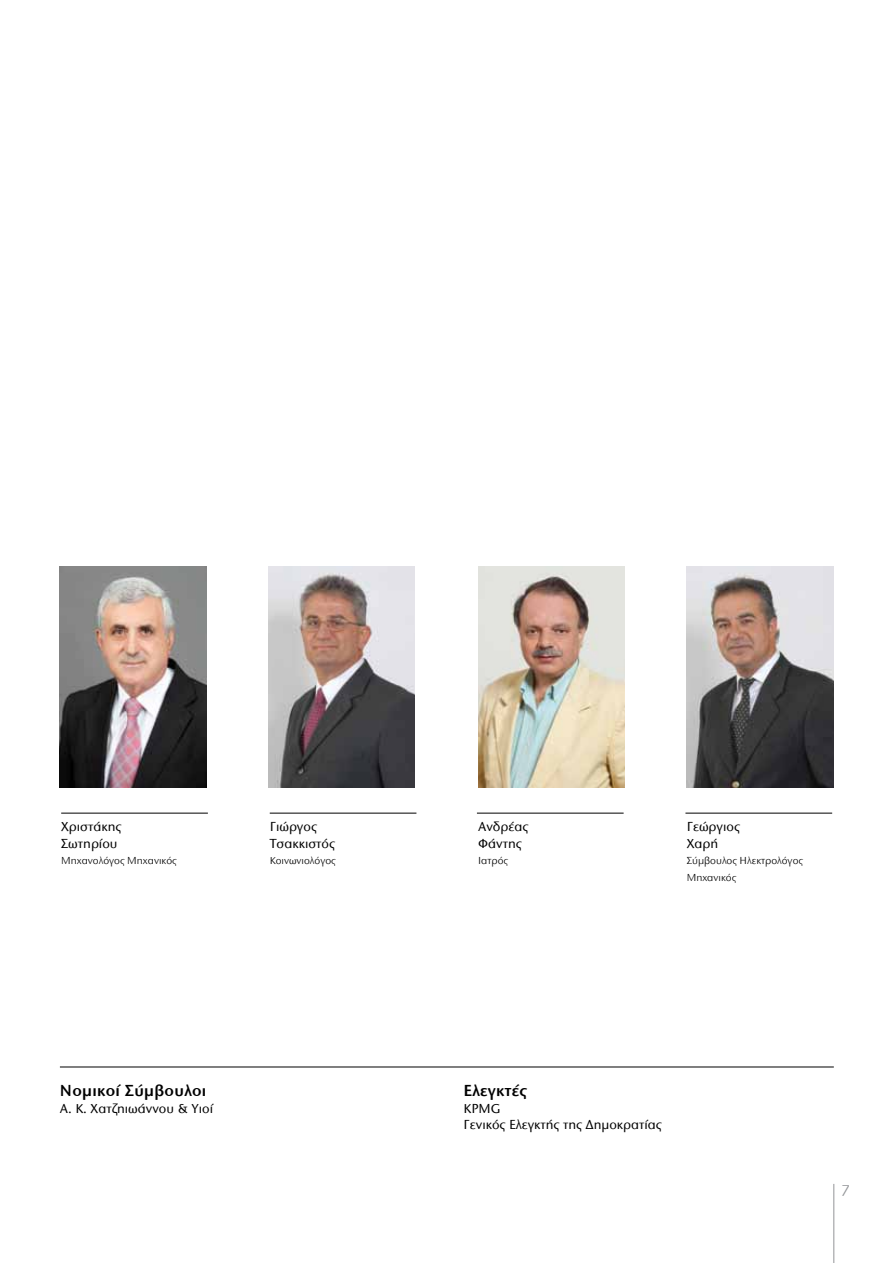
<style>
.page{position:relative;width:893px;height:1263px;background:#fff}
.page>*{position:absolute;margin:0;border:0;box-sizing:border-box;transform-origin:0 0}
.t1{font:600 16.5px "Stone Sans ITC Hel";letter-spacing:.02em;color:#000}
.t2{font:16.5px "Stone Sans ITC Hel";color:#939598}
.t3{font:500 13.5px/16.5px "Stone Sans ITC Hel";color:#000}
.t4{font:10.5px/16.5px "Stone Sans ITC Hel";color:#000}
</style>
<div class="page">
<hr style="left:833px;top:1184px;width:1px;height:79px;background:#939598">
<hr style="left:60px;top:1067px;width:774px;height:1px;background:#000">
<hr style="left:270px;top:813px;width:146px;height:1px;background:#000">
<img style="left:268px;top:566px;width:147px;height:221px">
<img style="left:478px;top:566px;width:147px;height:221px">
<hr style="left:61px;top:813px;width:147px;height:1px;background:#000">
<img style="left:60px;top:566px;width:146px;height:221px">
<img style="left:687px;top:566px;width:146px;height:221px">
<hr style="left:685px;top:813px;width:147px;height:1px;background:#000">
<hr style="left:477px;top:813px;width:147px;height:1px;background:#000">
<p class="t3" style="left:61px;top:819px;width:62px">Χριστάκης<br>Σωτηρίου</p>
<p class="t4" style="left:61px;top:853px;width:117px">Μηχανολόγος Μηχανικός</p>
<p class="t3" style="left:270px;top:819px;width:67px">Γιώργος<br>Τσακκιστός</p>
<p class="t4" style="left:270px;top:853px;width:67px">Κοινωνιολόγος</p>
<p class="t1" style="left:60px;top:1082px;width:148px">Νομικοί Σύμβουλοι</p>
<p class="t3" style="left:60px;top:1100px;width:155px">Α. Κ. Χατζηιωάννου &amp; Υιοί</p>
<p class="t3" style="left:478px;top:819px;width:51px">Ανδρέας<br>Φάντης</p>
<p class="t4" style="left:478px;top:853px;width:31px">Ιατρός</p>
<p class="t3" style="left:687px;top:819px;width:54px">Γεώργιος<br>Χαρή</p>
<p class="t4" style="left:687px;top:853px;width:118px">Σύμβουλος Ηλεκτρολόγος<br>Μηχανικός</p>
<p class="t1" style="left:464px;top:1082px;width:65px">Ελεγκτές</p>
<p class="t3" style="left:464px;top:1100px;width:199px">KPMG<br>Γενικός Ελεγκτής της Δημοκρατίας</p>
<p class="t2" style="left:841px;top:1182px;width:11px">7</p>
</div>
